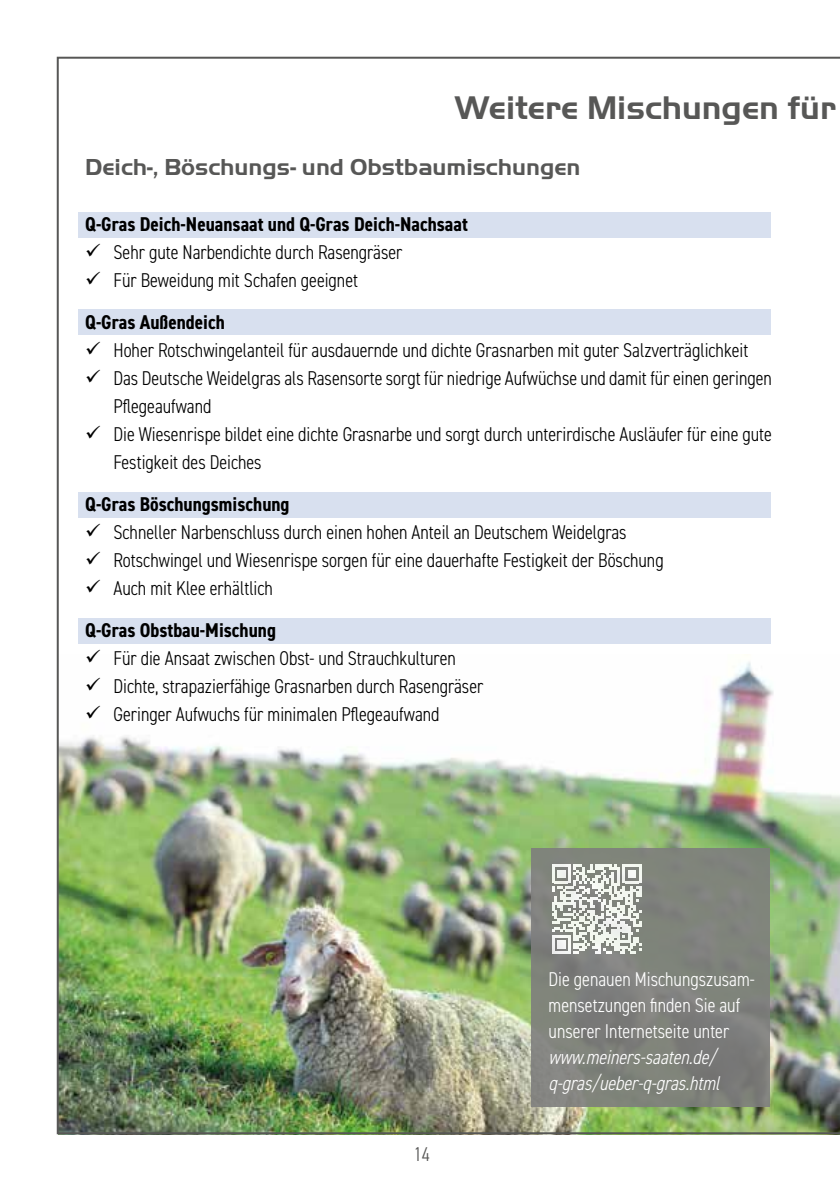
<style>
.page{position:relative;width:840px;height:1191px;background:#fff}
.page>*{position:absolute;margin:0;border:0;box-sizing:border-box;transform-origin:0 0}
.t1{font:700 34px "Handel Got D";color:#575756}
.t2{font:700 24px "Handel Got D";color:#575756}
.t3{font:300 condensed 20px/28px "DIN2014";color:#000}
.t4{font:700 condensed 20px/42px "DIN2014";color:#000}
.t5{font:300 condensed 20px/26px "DIN2014";color:#fff}
.t6{font:italic 300 condensed 20px/26px "DIN2014";color:#fff}
.t7{font:300 condensed 20px "DIN2014";color:#575756}
.s1{font-weight:700}
.s2{font-weight:300}
</style>
<div class="page">
<img style="left:839px;top:795px;width:1px;height:339px">
<img style="left:57px;top:57px;width:782px;height:1077px">
<div style="left:531px;top:848px;width:238px;height:258px;background:#7e7e7d"></div>
<svg style="left:552px;top:864px;width:89px;height:89px"></svg>
<svg style="left:101px;top:259px;width:20px;height:1px"></svg>
<svg style="left:101px;top:287px;width:20px;height:1px"></svg>
<svg style="left:101px;top:357px;width:20px;height:1px"></svg>
<svg style="left:101px;top:385px;width:20px;height:1px"></svg>
<svg style="left:101px;top:441px;width:20px;height:1px"></svg>
<svg style="left:101px;top:539px;width:20px;height:1px"></svg>
<svg style="left:101px;top:567px;width:20px;height:1px"></svg>
<svg style="left:101px;top:595px;width:20px;height:1px"></svg>
<svg style="left:101px;top:665px;width:20px;height:1px"></svg>
<svg style="left:101px;top:693px;width:20px;height:1px"></svg>
<svg style="left:101px;top:721px;width:20px;height:1px"></svg>
<h1 class="t1" style="left:454px;top:89px;width:383px">Weitere Mischungen für</h1>
<p class="t2" style="left:85px;top:153px;width:496px">Deich-, Böschungs- und Obstbaumischungen</p>
<p class="t4" style="left:85px;top:203px;width:384px">Q-Gras Deich-Neuansaat und Q-Gras Deich-Nachsaat</p>
<p class="t3" style="left:85px;top:238px;width:319px">✓ Sehr gute Narbendichte durch Rasengräser</p>
<p class="t3" style="left:85px;top:259px;width:274px;line-height:42px">✓ Für Beweidung mit Schafen geeignet<br><span class="s1">Q-Gras Außendeich</span></p>
<p class="t3" style="left:85px;top:336px;width:664px">✓ Hoher Rotschwingelanteil für ausdauernde und dichte Grasnarben mit guter Salzverträglichkeit</p>
<p class="t3" style="left:113px;top:364px;width:659px;text-indent:-28px">✓ Das Deutsche Weidelgras als Rasensorte sorgt für niedrige Aufwüchse und damit für einen geringen<br>Pflegeaufwand</p>
<p class="t3" style="left:113px;top:420px;width:659px;text-indent:-28px">✓ Die Wiesenrispe bildet eine dichte Grasnarbe und sorgt durch unterirdische Ausläufer für eine gute<br>Festigkeit des Deiches</p>
<p class="t4" style="left:85px;top:483px;width:206px">Q-Gras Böschungsmischung</p>
<p class="t3" style="left:85px;top:518px;width:542px">✓ Schneller Narbenschluss durch einen hohen Anteil an Deutschem Weidelgras</p>
<p class="t3" style="left:85px;top:546px;width:579px">✓ Rotschwingel und Wiesenrispe sorgen für eine dauerhafte Festigkeit der Böschung</p>
<p class="t4" style="left:85px;top:567px;width:192px">✓ <span class="s2">Auch mit Klee erhältlich<br></span>Q-Gras Obstbau-Mischung</p>
<p class="t3" style="left:85px;top:644px;width:372px">✓ Für die Ansaat zwischen Obst- und Strauchkulturen</p>
<p class="t3" style="left:85px;top:672px;width:399px">✓ Dichte, strapazierfähige Grasnarben durch Rasengräser</p>
<p class="t3" style="left:85px;top:700px;width:356px">✓ Geringer Aufwuchs für minimalen Pflegeaufwand</p>
<p class="t7" style="left:413px;top:1142px;width:17px">14</p>
<p class="t5" style="left:548px;top:966px;width:207px">Die genauen Mischungszusam&shy;mensetzungen finden Sie auf unserer Internetseite unter</p>
<p class="t6" style="left:548px;top:1044px;width:177px">www.meiners-saaten.de/ q-gras/ueber-q-gras.html</p>
</div>
